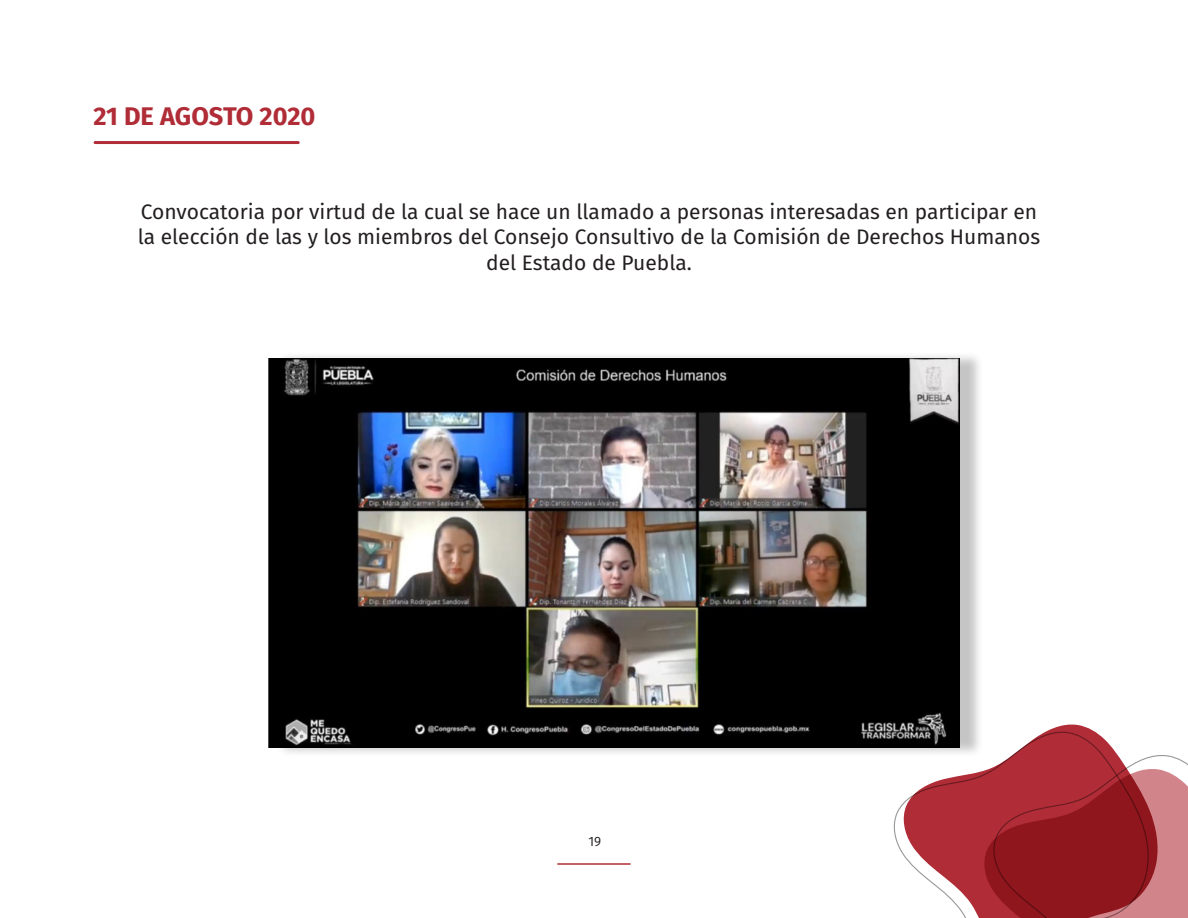
<style>
.page{position:relative;width:1188px;height:918px;background:#fff}
.page>*{position:absolute;margin:0;border:0;box-sizing:border-box;transform-origin:0 0}
.t1{font:700 25.5px "Fira Sans";letter-spacing:-.005em;color:#b02c37}
.t2{font:21px/25.2px "Fira Sans";color:#231f20;text-align:center}
.t3{font:13.5px "Fira Sans";color:#231f20}
</style>
<div class="page">
<hr style="left:558px;top:863px;width:72px;height:2px;background:#b02c37">
<hr style="left:95px;top:141px;width:203px;height:3px;background:#b02c37">
<svg style="left:893px;top:730px;width:223px;height:188px"></svg>
<svg style="left:982px;top:753px;width:206px;height:165px;background:#a83a42"></svg>
<div style="left:276px;top:351px;width:708px;height:406px;background:#231f20;opacity:.26"></div>
<img style="left:268px;top:359px;width:691px;height:388px">
<p class="t1" style="left:94px;top:95px;width:223px">21 DE AGOSTO 2020</p>
<p class="t2" style="left:138px;top:199px;width:904px">Convocatoria por virtud de la cual se hace un llamado a personas interesadas en participar en la elección de las y los miembros del Consejo Consultivo de la Comisión de Derechos Humanos del Estado de Puebla.</p>
<p class="t3" style="left:588px;top:831px;width:14px">19</p>
</div>
